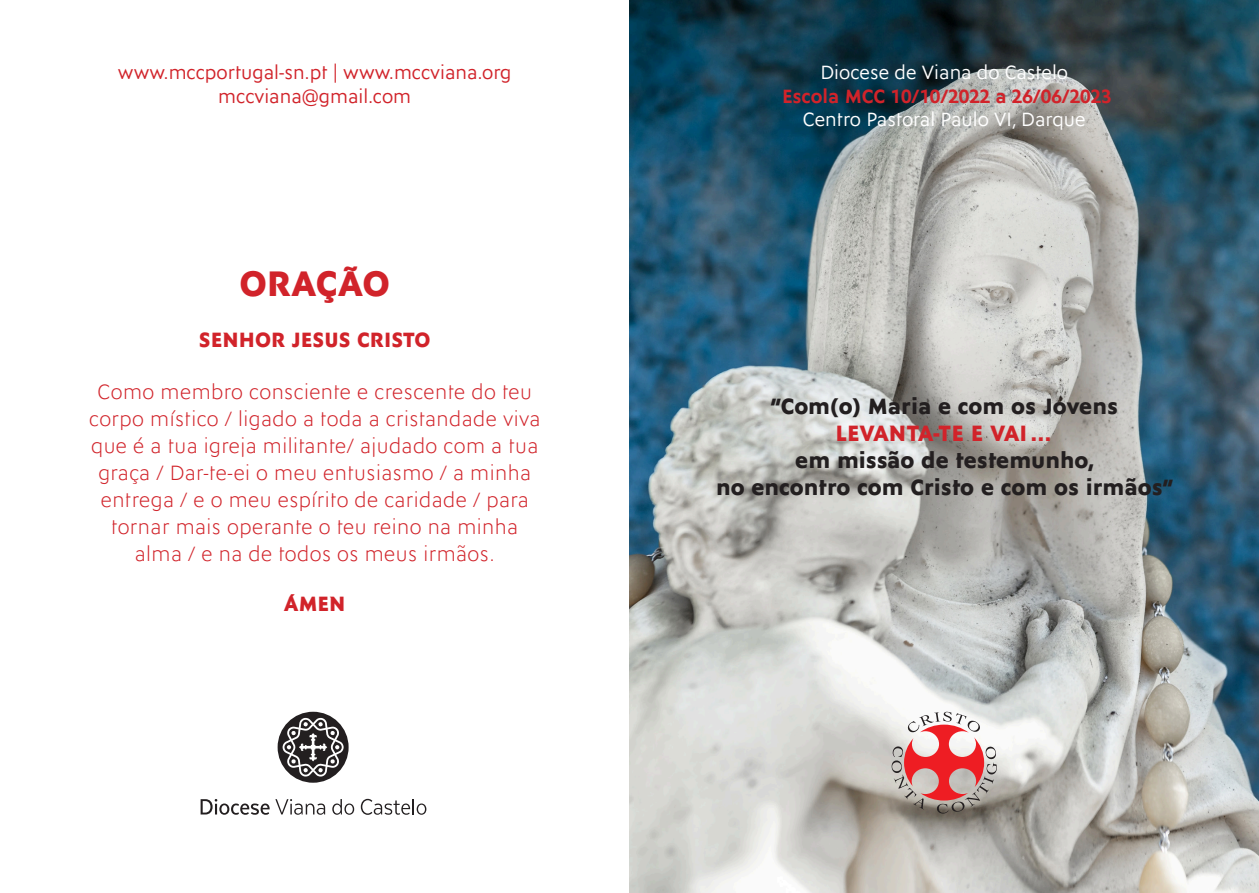
<style>
.page{position:relative;width:1259px;height:893px;background:#fff}
.page>*{position:absolute;margin:0;border:0;box-sizing:border-box;transform-origin:0 0}
.t1{font:800 36px "Ysans Std";letter-spacing:-.005em;color:#d1232a}
.t2{font:800 22.5px/27px "Ysans Std";color:#231f20;text-align:center}
.t3{font:800 22.5px "Ysans Std";color:#d1232a}
.t4{font:300 21px/27px "Ysans Std";letter-spacing:.02em;color:#d1232a;text-align:center}
.t5{font:800 21px "Ysans Std";color:#d1232a}
.t6{font:19.5px/23.4px "Ysans Std";color:#d1232a;text-align:center}
.t7{font:19.5px "Ysans Std";color:#fff}
.t8{font:700 19.5px "Ysans Std";color:#d1232a}
</style>
<div class="page">
<img style="left:629px;top:0;width:630px;height:893px">
<svg style="left:891px;top:712px;width:106px;height:101px"></svg>
<svg style="left:201px;top:799px;width:124px;height:16px"></svg>
<svg style="left:332px;top:799px;width:22px;height:16px"></svg>
<svg style="left:361px;top:799px;width:65px;height:16px"></svg>
<svg style="left:278px;top:712px;width:70px;height:71px"></svg>
<p class="t6" style="left:118px;top:61px;width:395px">www.mccportugal-sn.pt | www.mccviana.org mccviana@gmail.com</p>
<h1 class="t1" style="left:239px;top:264px;width:152px">ORAÇÃO</h1>
<p class="t5" style="left:199px;top:328px;width:233px">SENHOR JESUS CRISTO</p>
<p class="t4" style="left:89px;top:379px;width:453px">Como membro consciente e crescente do teu corpo místico / ligado a toda a cristandade viva que é a tua igreja militante/ ajudado com a tua graça / Dar-te-ei o meu entusiasmo / a minha entrega / e o meu espírito de caridade / para tornar mais operante o teu reino na minha alma / e na de todos os meus irmãos.</p>
<p class="t5" style="left:284px;top:593px;width:63px">ÁMEN</p>
<p class="t7" style="left:820px;top:62px;width:249px">Diocese de Viana do Castelo</p>
<p class="t8" style="left:782px;top:85px;width:331px">Escola MCC 10/10/2022 a 26/06/2023</p>
<p class="t7" style="left:802px;top:109px;width:285px">Centro Pastoral Paulo VI, Darque</p>
<p class="t2" style="left:770px;top:394px;width:349px">“Com(o) Maria e com os Jovens</p>
<p class="t3" style="left:835px;top:421px;width:220px">LEVANTA-TE E VAI…</p>
<p class="t2" style="left:716px;top:448px;width:459px">em missão de testemunho,<br>no encontro com Cristo e com os irmãos”</p>
</div>
